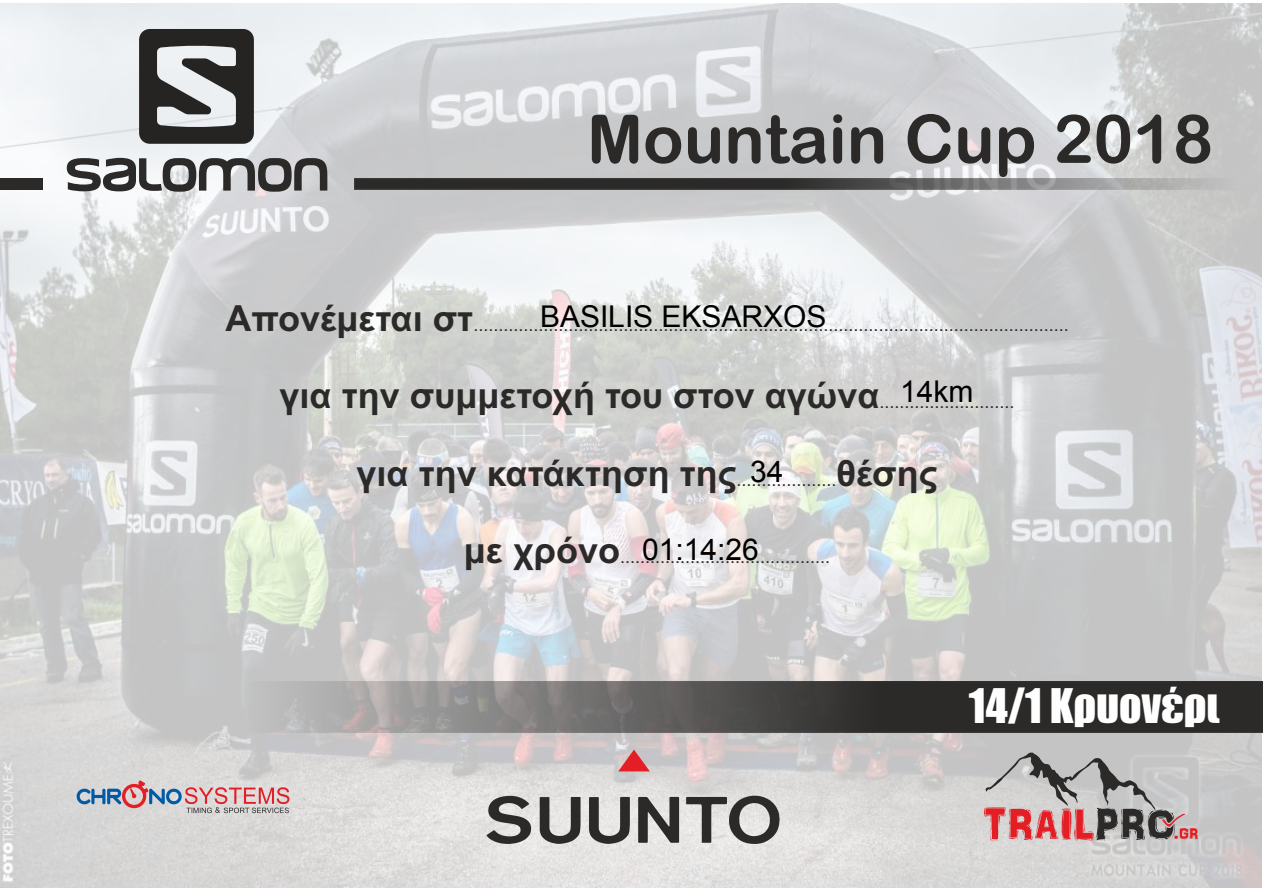
<style>
.page{position:relative;width:1263px;height:893px;background:#fff}
.page>*{position:absolute;margin:0;border:0;box-sizing:border-box;transform-origin:0 0}
.t1{font:67.2px "Arial Rounded MT Bold";color:#2b2a29}
.t2{font:44.1px "Impact";color:#fefefe}
.t3{font:700 36px/77.4px "Arial";color:#2b2a29;text-align:center}
.t4{font:30px "Arial";color:#000}
.t5{font:18px "Arial";color:#2b2a29}
.s1{font-weight:700;font-size:36px}
.s2{font-weight:400;font-size:18px}
</style>
<div class="page">
<img style="left:1px;top:4px;width:1261px;height:884px">
<img style="left:0;top:682px;width:1263px;height:50px">
<svg style="left:77px;top:780px;width:212px;height:33px;background:#c4b2b9"></svg>
<div style="left:0;top:178px;width:43px;height:12px;background:#2b2a29"></div>
<img style="left:355px;top:178px;width:907px;height:12px">
<svg style="left:984px;top:752px;width:214px;height:89px;background:#b5a1a1"></svg>
<svg style="left:67px;top:158px;width:260px;height:34px"></svg>
<svg style="left:139px;top:29px;width:115px;height:115px;background:#676767"></svg>
<svg style="left:618px;top:750px;width:32px;height:21px"></svg>
<svg style="left:486px;top:795px;width:294px;height:49px;background:#979695"></svg>
<h1 class="t1" style="left:587px;top:114px;width:628px">Mountain Cup 2018</h1>
<p class="t5" style="left:225px;top:318px;width:845px"><span class="s1">Απονέμεται στ</span>.......................................................................................................................</p>
<h3 class="t4" style="left:540px;top:300px;width:288px">BASILIS EKSARXOS</h3>
<h3 class="t4" style="left:900px;top:375px;width:75px">14km</h3>
<h3 class="t3" style="left:280px;top:360px;width:736px">για την συμμετοχή του στον αγώνα<span class="s2">........................... </span>για την κατάκτηση της<span class="s2">....................</span>θέσης</h3>
<h3 class="t4" style="left:750px;top:455px;width:35px">34</h3>
<p class="t5" style="left:464px;top:550px;width:368px"><span class="s1">με χρόνο</span>..........................................</p>
<h3 class="t4" style="left:642px;top:533px;width:118px">01:14:26</h3>
<h2 class="t2" style="left:969px;top:688px;width:253px">14/1 Κρυονέρι</h2>
</div>
